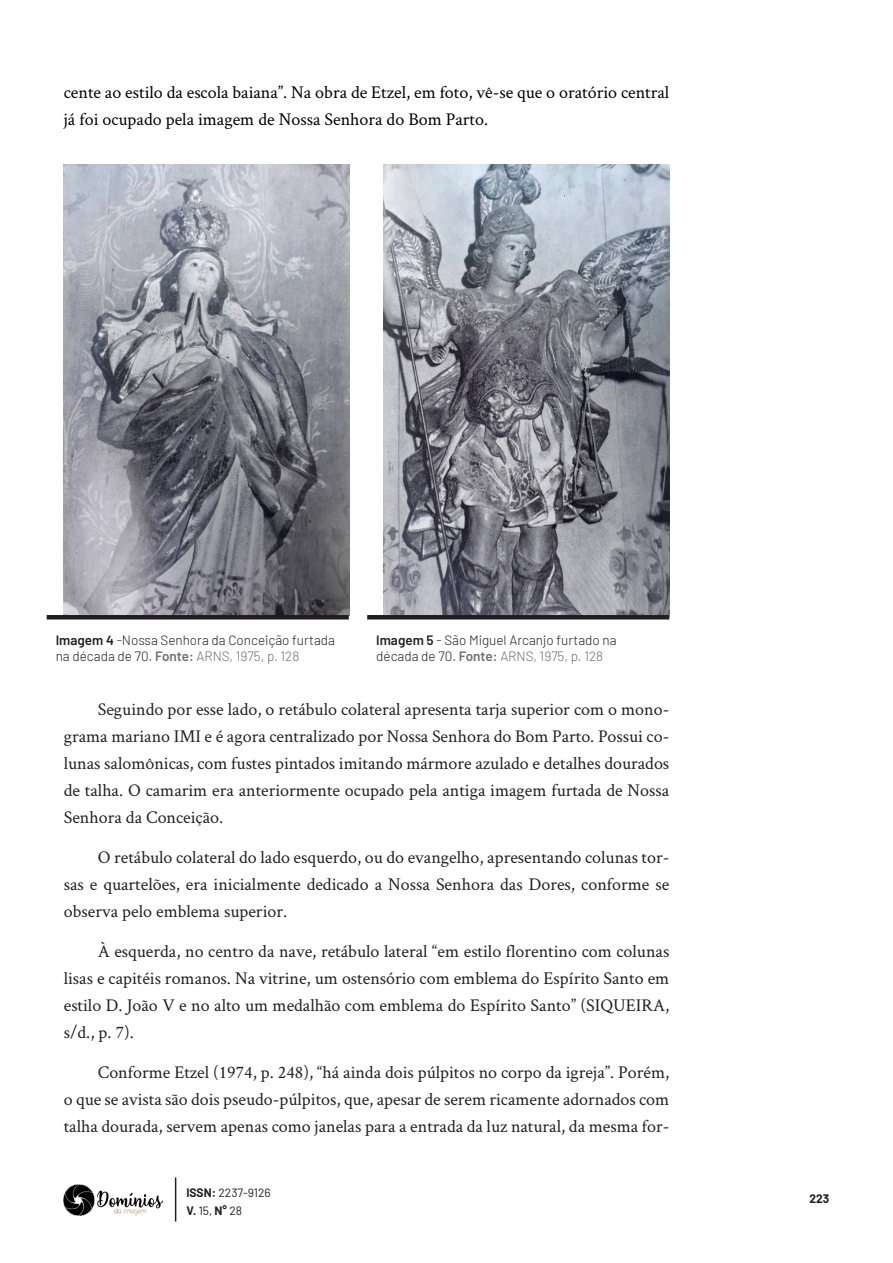
<style>
.page{position:relative;width:893px;height:1263px;background:#fff}
.page>*{position:absolute;margin:0;border:0;box-sizing:border-box;transform-origin:0 0}
.texto_corrido{font:18px/27px "Crimson Text";color:#231f20;text-align:justify}
.texto_corrido-2{font:18px/27px "Crimson Text";color:#000}
.Legenda{font:300 13.5px/16.5px "Barlow";color:#231f20}
.t1{font:12px "Barlow";color:#231f20}
.t2{font:700 12px "Barlow";color:#231f20}
.s1{font-weight:600}
.s2{font-weight:600;color:#6c6d70}
.s3{color:#6c6d70}
.s4{font-weight:700}
</style>
<div class="page">
<img style="left:64px;top:1184px;width:98px;height:31px">
<hr style="left:175px;top:1177px;width:1px;height:44px;background:#231f20">
<img style="left:64px;top:165px;width:286px;height:450px">
<hr style="left:47px;top:615px;width:302px;height:4px;background:#231f20">
<img style="left:384px;top:165px;width:285px;height:450px">
<hr style="left:367px;top:615px;width:302px;height:4px;background:#231f20">
<p class="texto_corrido-2" style="left:64px;top:78px;width:607px">cente ao estilo da escola baiana”. Na obra de Etzel, em foto, vê-se que o oratório central já foi ocupado pela imagem de Nossa Senhora do Bom Parto.</p>
<p class="Legenda" style="left:56px;top:631px;width:281px"><span class="s1">Imagem 4</span> -Nossa Senhora da Conceição furtada na década de 70. <span class="s2">Fonte:</span> <span class="s3">ARNS, 1975, p. 128</span></p>
<p class="Legenda" style="left:376px;top:631px;width:242px"><span class="s1">Imagem 5</span> - São Miguel Arcanjo furtado na década de 70. <span class="s2">Fonte:</span> <span class="s3">ARNS, 1975, p. 128</span></p>
<p class="texto_corrido" style="left:64px;top:695px;width:607px;text-indent:34px">Seguindo por esse lado, o retábulo colateral apresenta tarja superior com o mono&shy;grama mariano IMI e é agora centralizado por Nossa Senhora do Bom Parto. Possui co&shy;lunas salomônicas, com fustes pintados imitando mármore azulado e detalhes dourados de talha. O camarim era anteriormente ocupado pela antiga imagem furtada de Nossa Senhora da Conceição.</p>
<p class="texto_corrido" style="left:64px;top:843px;width:607px;text-indent:34px">O retábulo colateral do lado esquerdo, ou do evangelho, apresentando colunas tor&shy;sas e quartelões, era inicialmente dedicado a Nossa Senhora das Dores, conforme se observa pelo emblema superior.</p>
<p class="texto_corrido" style="left:64px;top:937px;width:607px;text-indent:34px">À esquerda, no centro da nave, retábulo lateral “em estilo florentino com colunas lisas e capitéis romanos. Na vitrine, um ostensório com emblema do Espírito Santo em estilo D. João V e no alto um medalhão com emblema do Espírito Santo” (SIQUEIRA, s/d., p. 7).</p>
<p class="texto_corrido" style="left:64px;top:1058px;width:607px;text-indent:34px">Conforme Etzel (1974, p. 248), “há ainda dois púlpitos no corpo da igreja”. Porém, o que se avista são dois pseudo-púlpitos, que, apesar de serem ricamente adornados com talha dourada, servem apenas como janelas para a entrada da luz natural, da mesma for-</p>
<p class="t1" style="left:186px;top:1184px;width:86px"><span class="s4">ISSN:</span> 2237-9126</p>
<p class="t1" style="left:186px;top:1202px;width:57px"><span class="s4">V.</span> 15, <span class="s4">N°</span> 28</p>
<p class="t2" style="left:809px;top:1189px;width:21px">223</p>
</div>
